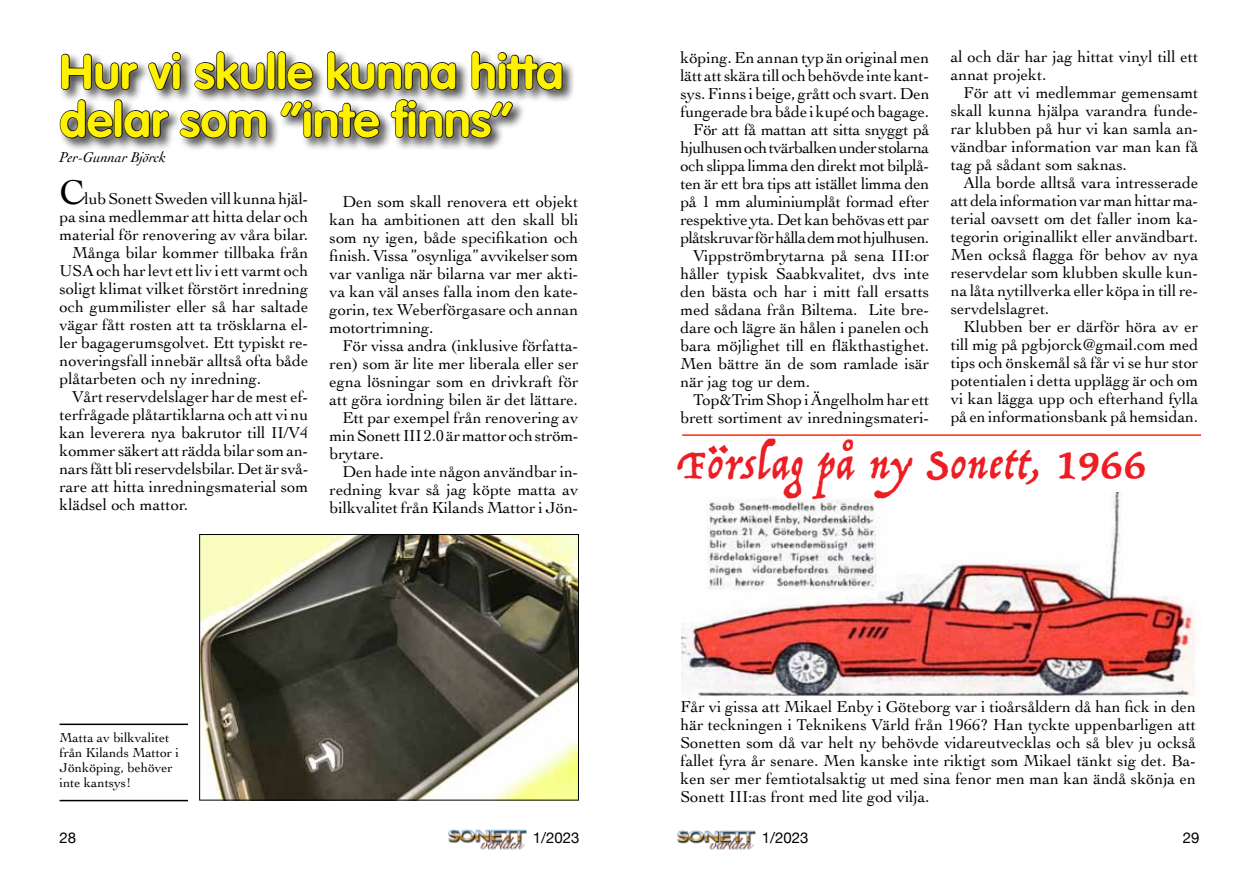
<style>
.page{position:relative;width:1259px;height:893px;background:#fff}
.page>*{position:absolute;margin:0;border:0;box-sizing:border-box;transform-origin:0 0}
.t1{font:700 48px/48px "VAG Rounded";color:#fff200}
.t2{font:45px "Trattatello";letter-spacing:.04em;color:#ed1d24}
.t3{font:16.5px/18px "Cochin";color:#000;text-align:justify}
.t4{font:16.5px "Cochin";letter-spacing:-.02em;color:#000}
.t5{font:16.5px "Cochin";letter-spacing:-.035em;color:#000}
.t6{font:15px "Helvetica Neue";color:#000}
.t7{font:italic 15px "Cochin";color:#000}
.t8{font:13.5px/15px "Cochin";color:#000}
.s1{font-size:36px}
</style>
<div class="page">
<img style="left:448px;top:830px;width:78px;height:20px">
<img style="left:677px;top:830px;width:78px;height:20px">
<img style="left:201px;top:536px;width:376px;height:262px">
<div style="left:199px;top:534px;width:380px;height:266px;border:1px solid #000"></div>
<div style="left:58px;top:49px;width:518px;height:103px;background:#000;opacity:.75"></div>
<svg style="left:60px;top:53px;width:79px;height:38px"></svg>
<svg style="left:147px;top:51px;width:35px;height:40px"></svg>
<svg style="left:194px;top:51px;width:71px;height:40px"></svg>
<div style="left:267px;top:51px;width:8px;height:39px;border:2px solid #000;border-radius:4px"></div>
<div style="left:277px;top:51px;width:9px;height:39px;border:2px solid #000;border-radius:4px"></div>
<svg style="left:286px;top:61px;width:28px;height:30px"></svg>
<svg style="left:326px;top:51px;width:131px;height:40px"></svg>
<svg style="left:471px;top:51px;width:92px;height:40px"></svg>
<svg style="left:59px;top:99px;width:55px;height:40px"></svg>
<div style="left:114px;top:99px;width:8px;height:39px;border:2px solid #000;border-radius:4px"></div>
<svg style="left:123px;top:109px;width:47px;height:30px"></svg>
<svg style="left:179px;top:109px;width:88px;height:30px;background:#7b7b7b"></svg>
<svg style="left:280px;top:99px;width:100px;height:40px"></svg>
<svg style="left:390px;top:99px;width:123px;height:40px"></svg>
<hr style="left:60px;top:724px;width:128px;height:1px;background:#000">
<hr style="left:60px;top:800px;width:128px;height:1px;background:#000">
<hr style="left:682px;top:434px;width:519px;height:2px;background:#ff2b06">
<img style="left:681px;top:492px;width:519px;height:205px">
<h1 class="t1" style="left:60px;top:48px;width:505px">Hur vi skulle kunna hitta delar som ”inte finns”</h1>
<p class="t7" style="left:60px;top:147px;width:108px">Per-Gunnar Björck</p>
<p class="t3" style="left:60px;top:189px;width:250px"><span class="s1">C</span>lub Sonett Sweden vill kunna hjäl-</p>
<p class="t3" style="left:60px;top:207px;width:250px">pa sina medlemmar att hitta delar och</p>
<p class="t3" style="left:60px;top:225px;width:250px">material för renovering av våra bilar.</p>
<p class="t3" style="left:72px;top:243px;width:237px">Många bilar kommer tillbaka från</p>
<p class="t3" style="left:60px;top:261px;width:250px">USA och har levt ett liv i ett varmt och</p>
<p class="t3" style="left:60px;top:279px;width:250px">soligt klimat vilket förstört inredning</p>
<p class="t3" style="left:60px;top:297px;width:250px">och gummilister eller så har saltade</p>
<p class="t3" style="left:60px;top:315px;width:250px">vägar fått rosten att ta trösklarna el-</p>
<p class="t3" style="left:60px;top:333px;width:250px">ler bagagerumsgolvet. Ett typiskt re-</p>
<p class="t3" style="left:60px;top:351px;width:250px">noveringsfall innebär alltså ofta både</p>
<p class="t3" style="left:60px;top:369px;width:203px">plåtarbeten och ny inredning.</p>
<p class="t3" style="left:72px;top:387px;width:237px">Vårt reservdelslager har de mest ef-</p>
<p class="t3" style="left:60px;top:405px;width:250px">terfrågade plåtartiklarna och att vi nu</p>
<p class="t3" style="left:60px;top:423px;width:250px">kan leverera nya bakrutor till II/V4</p>
<p class="t3" style="left:60px;top:441px;width:250px">kommer säkert att rädda bilar som an-</p>
<p class="t3" style="left:60px;top:459px;width:250px">nars fått bli reservdelsbilar. Det är svå-</p>
<p class="t3" style="left:60px;top:477px;width:250px">rare att hitta inredningsmaterial som</p>
<p class="t3" style="left:60px;top:495px;width:130px">klädsel och mattor.</p>
<p class="t3" style="left:330px;top:192px;width:250px;text-indent:13px">Den som skall renovera ett objekt kan ha ambitionen att den skall bli som ny igen, både specifikation och finish. Vissa ”osynliga” avvikelser som var vanliga när bilarna var mer akti&shy;va kan väl anses falla inom den kate&shy;gorin, tex Weberförgasare och annan motortrimning.</p>
<p class="t3" style="left:342px;top:336px;width:237px">För vissa andra (inklusive författa-</p>
<p class="t3" style="left:330px;top:354px;width:250px">ren) som är lite mer liberala eller ser</p>
<p class="t3" style="left:330px;top:372px;width:250px">egna lösningar som en drivkraft för</p>
<p class="t3" style="left:330px;top:390px;width:250px">att göra iordning bilen är det lättare.</p>
<p class="t3" style="left:342px;top:408px;width:238px">Ett par exempel från renovering av</p>
<p class="t3" style="left:330px;top:426px;width:250px">min Sonett III 2.0 är mattor och ström-</p>
<p class="t3" style="left:330px;top:444px;width:56px">brytare.</p>
<p class="t3" style="left:342px;top:462px;width:237px">Den hade inte någon användbar in-</p>
<p class="t3" style="left:330px;top:480px;width:250px">redning kvar så jag köpte matta av</p>
<p class="t3" style="left:330px;top:498px;width:250px">bilkvalitet från Kilands Mattor i Jön-</p>
<p class="t8" style="left:60px;top:730px;width:121px">Matta av bilkvalitet från Kilands Mattor i<br>Jönköping, behöver inte kantsys!</p>
<p class="t3" style="left:680px;top:47px;width:250px">köping. En annan typ än original men</p>
<p class="t3" style="left:680px;top:65px;width:250px">lätt att skära till och behövde inte kant-</p>
<p class="t3" style="left:680px;top:83px;width:250px">sys. Finns i beige, grått och svart. Den</p>
<p class="t3" style="left:680px;top:101px;width:250px">fungerade bra både i kupé och bagage.</p>
<p class="t4" style="left:693px;top:118px;width:237px">För att få mattan att sitta snyggt på</p>
<p class="t5" style="left:680px;top:136px;width:250px">hjulhusen och tvärbalken under stolarna</p>
<p class="t4" style="left:680px;top:154px;width:250px">och slippa limma den direkt mot bilplå-</p>
<p class="t4" style="left:680px;top:172px;width:250px">ten är ett bra tips att istället limma den</p>
<p class="t4" style="left:680px;top:190px;width:250px">på 1 mm aluminiumplåt formad efter</p>
<p class="t4" style="left:680px;top:208px;width:250px">respektive yta. Det kan behövas ett par</p>
<p class="t5" style="left:680px;top:226px;width:250px">plåtskruvar för hålla dem mot hjulhusen.</p>
<p class="t3" style="left:693px;top:246px;width:237px">Vippströmbrytarna på sena III:or</p>
<p class="t3" style="left:680px;top:264px;width:250px">håller typisk Saabkvalitet, dvs inte</p>
<p class="t3" style="left:680px;top:282px;width:250px">den bästa och har i mitt fall ersatts</p>
<p class="t3" style="left:680px;top:300px;width:250px">med sådana från Biltema. Lite bre-</p>
<p class="t3" style="left:680px;top:318px;width:250px">dare och lägre än hålen i panelen och</p>
<p class="t3" style="left:680px;top:336px;width:250px">bara möjlighet till en fläkthastighet.</p>
<p class="t3" style="left:680px;top:354px;width:250px">Men bättre än de som ramlade isär</p>
<p class="t3" style="left:680px;top:372px;width:131px">när jag tog ur dem.</p>
<p class="t3" style="left:693px;top:390px;width:238px">Top&amp;Trim Shop i Ängelholm har ett</p>
<p class="t3" style="left:680px;top:408px;width:250px">brett sortiment av inredningsmateri-</p>
<p class="t3" style="left:951px;top:47px;width:249px">al och där har jag hittat vinyl till ett annat projekt.</p>
<p class="t3" style="left:951px;top:83px;width:249px;text-indent:13px">För att vi medlemmar gemensamt skall kunna hjälpa varandra funde&shy;rar klubben på hur vi kan samla an&shy;vändbar information var man kan få tag på sådant som saknas.</p>
<p class="t3" style="left:951px;top:173px;width:249px;text-indent:13px">Alla borde alltså vara intresserade att dela information var man hittar ma&shy;terial oavsett om det faller inom ka&shy;tegorin originallikt eller användbart.<br>Men också flagga för behov av nya reservdelar som klubben skulle kun&shy;na låta nytillverka eller köpa in till re&shy;servdelslagret.</p>
<p class="t3" style="left:951px;top:317px;width:249px;text-indent:13px">Klubben ber er därför höra av er till mig på pgbjorck@gmail.com med tips och önskemål så får vi se hur stor potentialen i detta upplägg är och om vi kan lägga upp och efterhand fylla på en informationsbank på hemsidan.</p>
<h2 class="t2" style="left:679px;top:437px;width:467px">Förslag på ny Sonett, 1966</h2>
<p class="t3" style="left:680px;top:697px;width:517px">Får vi gissa att Mikael Enby i Göteborg var i tioårsåldern då han fick in den här teckningen i Teknikens Värld från 1966? Han tyckte uppenbarligen att Sonetten som då var helt ny behövde vidareutvecklas och så blev ju också fallet fyra år senare. Men kanske inte riktigt som Mikael tänkt sig det. Ba&shy;ken ser mer femtiotalsaktig ut med sina fenor men man kan ändå skönja en Sonett III:as front med lite god vilja.</p>
<p class="t6" style="left:60px;top:827px;width:18px">28</p>
<p class="t6" style="left:533px;top:827px;width:48px">1/2023</p>
<p class="t6" style="left:762px;top:827px;width:48px">1/2023</p>
<p class="t6" style="left:1182px;top:827px;width:18px">29</p>
</div>
